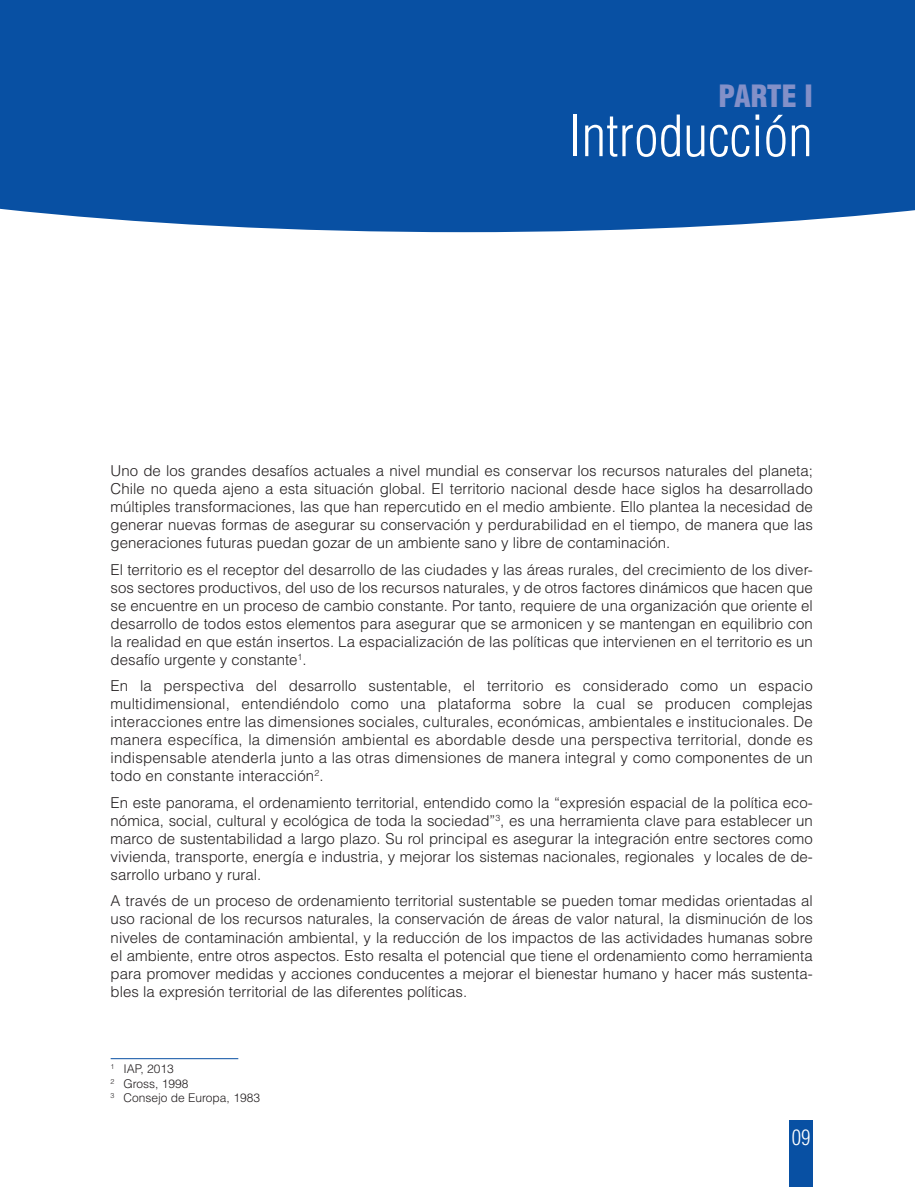
<style>
.page{position:relative;width:915px;height:1187px;background:#fff}
.page>*{position:absolute;margin:0;border:0;box-sizing:border-box;transform-origin:0 0}
.t1{font:300 condensed 55.5px "Helvetica LT Std";color:#fff}
.t2{font:900 condensed 30px "Helvetica LT Std";letter-spacing:-.01em;color:#8390c8}
.t3{font:300 condensed 21px "Helvetica LT Std";color:#fff}
.t4{font:300 15px/18px "Helvetica LT Std";color:#231f20;text-align:justify}
.t5{font:300 12px/14.4px "Helvetica LT Std";color:#231f20}
</style>
<div class="page">
<div style="left:0;top:0;width:914px;height:232px;background:#0850a3"></div>
<div style="left:789px;top:1119px;width:23px;height:67px;background:#0850a3"></div>
<hr style="left:111px;top:1058px;width:127px;height:1px;background:#0850a3">
<h2 class="t2" style="left:718px;top:77px;width:96px">PARTE I</h2>
<h1 class="t1" style="left:569px;top:101px;width:245px">Introducción</h1>
<p class="t4" style="left:111px;top:461px;width:703px">Uno de los grandes desafíos actuales a nivel mundial es conservar los recursos naturales del planeta; Chile no queda ajeno a esta situación global. El territorio nacional desde hace siglos ha desarrollado múltiples transformaciones, las que han repercutido en el medio ambiente. Ello plantea la necesidad de generar nuevas formas de asegurar su conservación y perdurabilidad en el tiempo, de manera que las generaciones futuras puedan gozar de un ambiente sano y libre de contaminación.</p>
<p class="t4" style="left:111px;top:560px;width:703px">El territorio es el receptor del desarrollo de las ciudades y las áreas rurales, del crecimiento de los diver&shy;sos sectores productivos, del uso de los recursos naturales, y de otros factores dinámicos que hacen que se encuentre en un proceso de cambio constante. Por tanto, requiere de una organización que oriente el desarrollo de todos estos elementos para asegurar que se armonicen y se mantengan en equilibrio con la realidad en que están insertos. La espacialización de las políticas que intervienen en el territorio es un desafío urgente y constante<sup>1</sup>.</p>
<p class="t4" style="left:111px;top:676px;width:703px">En la perspectiva del desarrollo sustentable, el territorio es considerado como un espacio multidimensional, entendiéndolo como una plataforma sobre la cual se producen complejas interacciones entre las dimensiones sociales, culturales, económicas, ambientales e institucionales. De manera específica, la dimensión ambiental es abordable desde una perspectiva territorial, donde es indispensable atenderla junto a las otras dimensiones de manera integral y como componentes de un todo en constante interacción<sup>2</sup>.</p>
<p class="t4" style="left:111px;top:793px;width:703px">En este panorama, el ordenamiento territorial, entendido como la “expresión espacial de la política eco&shy;nómica, social, cultural y ecológica de toda la sociedad”<sup>3</sup>, es una herramienta clave para establecer un marco de sustentabilidad a largo plazo. Su rol principal es asegurar la integración entre sectores como vivienda, transporte, energía e industria, y mejorar los sistemas nacionales, regionales y locales de de&shy;sarrollo urbano y rural.</p>
<p class="t4" style="left:111px;top:891px;width:703px">A través de un proceso de ordenamiento territorial sustentable se pueden tomar medidas orientadas al uso racional de los recursos naturales, la conservación de áreas de valor natural, la disminución de los niveles de contaminación ambiental, y la reducción de los impactos de las actividades humanas sobre el ambiente, entre otros aspectos. Esto resalta el potencial que tiene el ordenamiento como herramienta para promover medidas y acciones conducentes a mejorar el bienestar humano y hacer más sustenta&shy;bles la expresión territorial de las diferentes políticas.</p>
<p class="t5" style="left:111px;top:1061px;width:151px"><sup>1</sup> IAP, 2013<br><sup>2</sup> Gross, 1998<br><sup>3</sup> Consejo de Europa, 1983</p>
<h3 class="t3" style="left:791px;top:1123px;width:20px">09</h3>
</div>
